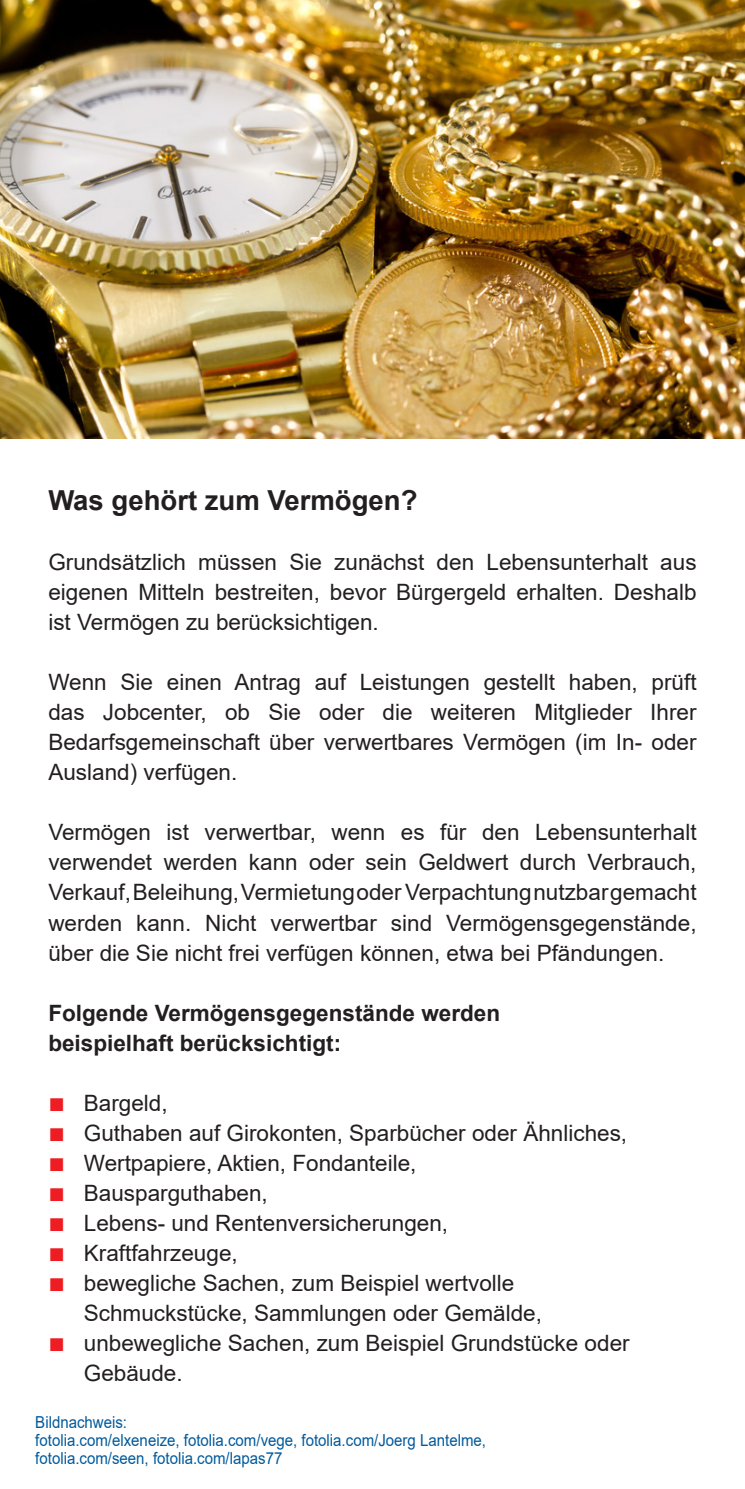
<style>
.page{position:relative;width:745px;height:1489px;background:#fff}
.page>*{position:absolute;margin:0;border:0;box-sizing:border-box;transform-origin:0 0}
.t1{font:700 27.5px "Arial";color:#231f20}
.t2{font:22.5px/30px "Arial";color:#231f20;text-align:justify}
.t3{font:700 22.5px/30px "Arial";color:#231f20}
.t4{font:16.5px/18px "Arial";color:#005a9c;scale:.91 1}
.s1{font-size:27.5px;color:#ee1d23}
</style>
<div class="page">
<img style="left:0;top:0;width:744px;height:438px">
<p class="t1" style="left:48px;top:481px;width:370px">Was gehört zum Vermögen?</p>
<p class="t2" style="left:48px;top:547px;width:649px">Grundsätzlich müssen Sie zunächst den Lebensunterhalt aus eigenen Mitteln bestreiten, bevor Bürgergeld erhalten. Deshalb ist Vermögen zu berücksichtigen.</p>
<p class="t2" style="left:48px;top:667px;width:649px">Wenn Sie einen Antrag auf Leistungen gestellt haben, prüft das Jobcenter, ob Sie oder die weiteren Mitglieder Ihrer Bedarfsgemeinschaft über verwertbares Vermögen (im In- oder Ausland) verfügen.</p>
<p class="t2" style="left:48px;top:817px;width:649px">Vermögen ist verwertbar, wenn es für den Lebensunterhalt verwendet werden kann oder sein Geldwert durch Verbrauch, Verkauf, Beleihung, Vermietung oder Verpachtung nutzbar gemacht werden kann. Nicht verwertbar sind Vermögensgegenstände, über die Sie nicht frei verfügen können, etwa bei Pfändungen.</p>
<p class="t3" style="left:48px;top:997px;width:453px">Folgende Vermögensgegenstände werden beispielhaft berücksichtigt:</p>
<p class="t2" style="left:48px;top:1087px;width:121px"><span class="s1">■</span> Bargeld,</p>
<p class="t2" style="left:48px;top:1117px;width:580px"><span class="s1">■</span> Guthaben auf Girokonten, Sparbücher oder Ähnliches,</p>
<p class="t2" style="left:48px;top:1147px;width:369px"><span class="s1">■</span> Wertpapiere, Aktien, Fondanteile,</p>
<p class="t2" style="left:48px;top:1177px;width:221px"><span class="s1">■</span> Bausparguthaben,</p>
<p class="t2" style="left:48px;top:1207px;width:401px"><span class="s1">■</span> Lebens- und Rentenversicherungen,</p>
<p class="t2" style="left:48px;top:1237px;width:191px"><span class="s1">■</span> Kraftfahrzeuge,</p>
<p class="t2" style="left:84px;top:1267px;width:459px;text-indent:-35px"><span class="s1">■</span> bewegliche Sachen, zum Beispiel wertvolle<br>Schmuckstücke, Sammlungen oder Gemälde,</p>
<p class="t2" style="left:84px;top:1327px;width:547px;text-indent:-35px"><span class="s1">■</span> unbewegliche Sachen, zum Beispiel Grundstücke oder<br>Gebäude.</p>
<p class="t4" style="left:35px;top:1412px;width:102px">Bildnachweis:</p>
<p class="t4" style="left:35px;top:1430px;width:496px">fotolia.com/elxeneize, fotolia.com/vege, fotolia.com/Joerg Lantelme, fotolia.com/seen, fotolia.com/lapas77</p>
</div>
